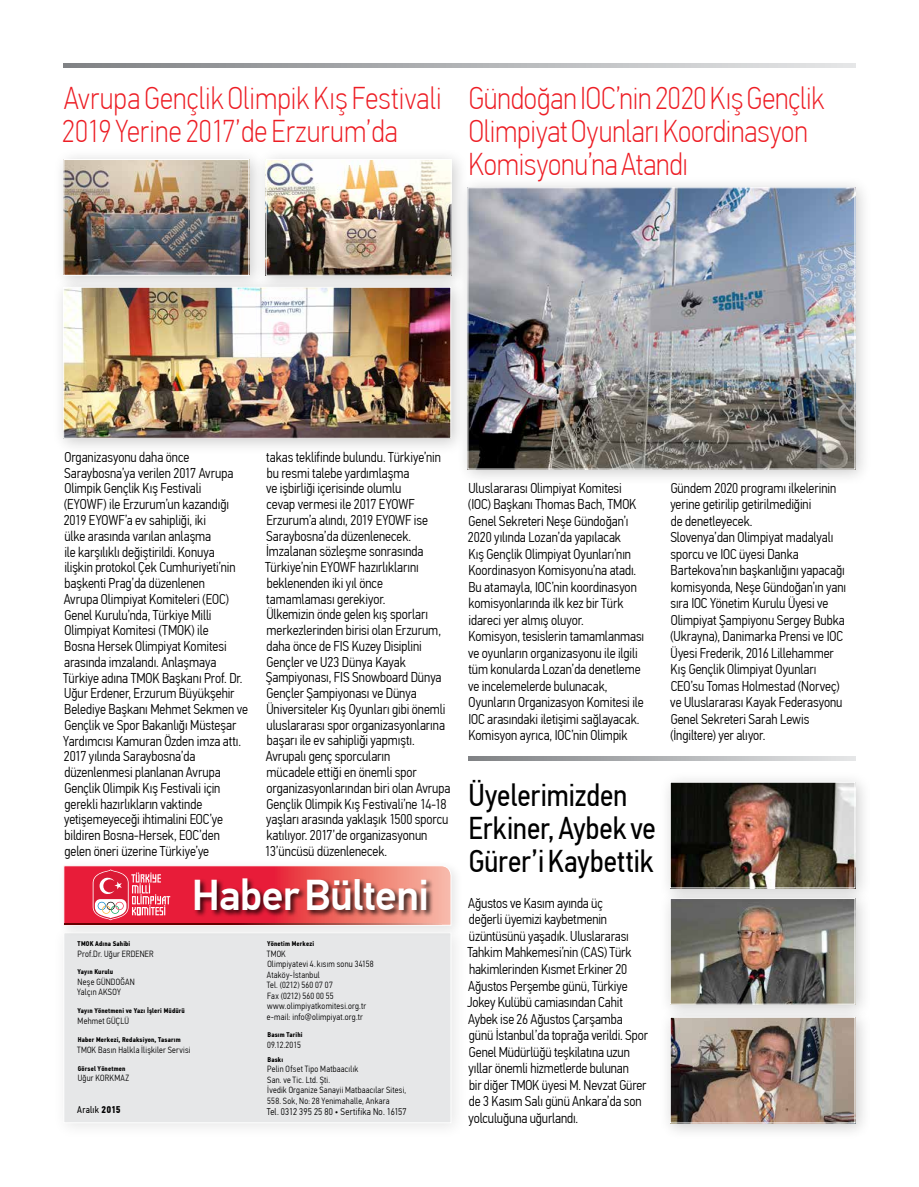
<style>
.page{position:relative;width:919px;height:1187px;background:#fff}
.page>*{position:absolute;margin:0;border:0;box-sizing:border-box;transform-origin:0 0}
.t1{font:500 43.05px "PF Din Text Pro";letter-spacing:-.015em;color:#fff}
.t2{font:100 31.5px/33px "PF Din Text Cond Pro";color:#ed1d24}
.t3{font:31.5px/33px "PF Din Text Cond Pro";color:#000}
.t4{font:300 14.25px/15.8px "PF Din Text Cond Pro";letter-spacing:-.005em;color:#000}
.t5{font:300 9.75px "PF Din Text Cond Pro";letter-spacing:.02em;color:#000}
.t6{font:9.75px "PF Din Text Cond Pro";letter-spacing:.03em;color:#000}
.t7{font:300 9px/10.5px "PF Din Text Cond Pro";letter-spacing:.025em;color:#000}
.t8{font:700 6.9px "PF Din Text Cond Pro";letter-spacing:.025em;color:#000}
.s1{font-weight:700}
</style>
<div class="page">
<svg style="left:64px;top:63px;width:791px;height:4px;background:#b1b3b5"></svg>
<div style="left:52px;top:921px;width:416px;height:219px;background:#fbfbfb"></div>
<div style="left:63px;top:932px;width:388px;height:191px;background:#e6e7e8;border:1px solid #fff"></div>
<div style="left:57px;top:859px;width:406px;height:78px;background:#000;opacity:.1"></div>
<svg style="left:63px;top:865px;width:388px;height:60px;background:#d14c55"></svg>
<div style="left:658px;top:1005px;width:214px;height:135px;background:#000;opacity:.2"></div>
<img style="left:672px;top:1021px;width:181px;height:100px">
<div style="left:670px;top:1016px;width:185px;height:107px;border:1px solid #fff"></div>
<div style="left:658px;top:886px;width:214px;height:135px;background:#000;opacity:.2"></div>
<img style="left:672px;top:905px;width:181px;height:97px">
<div style="left:670px;top:898px;width:185px;height:106px;border:1px solid #fff"></div>
<div style="left:658px;top:770px;width:214px;height:135px;background:#000;opacity:.2"></div>
<img style="left:672px;top:784px;width:181px;height:102px">
<div style="left:670px;top:782px;width:185px;height:106px;border:1px solid #fff"></div>
<div style="left:52px;top:276px;width:416px;height:179px;background:#000;opacity:.2"></div>
<img style="left:65px;top:292px;width:384px;height:144px">
<div style="left:63px;top:287px;width:388px;height:151px;border:1px solid #fff"></div>
<div style="left:52px;top:148px;width:214px;height:144px;background:#000;opacity:.2"></div>
<img style="left:66px;top:161px;width:181px;height:112px">
<div style="left:64px;top:159px;width:185px;height:116px;border:1px solid #fff"></div>
<div style="left:254px;top:148px;width:214px;height:145px;background:#000;opacity:.2"></div>
<img style="left:268px;top:161px;width:181px;height:112px">
<div style="left:266px;top:159px;width:185px;height:116px;border:1px solid #fff"></div>
<div style="left:456px;top:176px;width:416px;height:310px;background:#000;opacity:.2"></div>
<img style="left:469px;top:189px;width:384px;height:278px">
<div style="left:467px;top:187px;width:388px;height:282px;border:1px solid #fff"></div>
<svg style="left:468px;top:756px;width:387px;height:4px;background:#b1b3b5"></svg>
<h2 class="t2" style="left:62px;top:81px;width:381px">Avrupa Gençlik Olimpik Kış Festivali<br>2019 Yerine 2017’de Erzurum’da</h2>
<h2 class="t2" style="left:468px;top:81px;width:357px">Gündoğan IOC’nin 2020 Kış Gençlik<br>Olimpiyat Oyunları Koordinasyon<br>Komisyonu’na Atandı</h2>
<p class="t4" style="left:63px;top:449px;width:186px">Organizasyonu daha önce Saraybosna’ya verilen 2017 Avrupa Olimpik Gençlik Kış Festivali<br>(EYOWF) ile Erzurum’un kazandığı 2019 EYOWF’a ev sahipliği, iki<br>ülke arasında varılan anlaşma<br>ile karşılıklı değiştirildi. Konuya<br>ilişkin protokol Çek Cumhuriyeti’nin başkenti Prag’da düzenlenen<br>Avrupa Olimpiyat Komiteleri (EOC)<br>Genel Kurulu’nda, Türkiye Milli Olimpiyat Komitesi (TMOK) ile<br>Bosna Hersek Olimpiyat Komitesi arasında imzalandı. Anlaşmaya Türkiye adına TMOK Başkanı Prof. Dr.<br>Uğur Erdener, Erzurum Büyükşehir Belediye Başkanı Mehmet Sekmen ve Gençlik ve Spor Bakanlığı Müsteşar Yardımcısı Kamuran Özden imza attı.<br>2017 yılında Saraybosna’da düzenlenmesi planlanan Avrupa Gençlik Olimpik Kış Festivali için gerekli hazırlıkların vaktinde yetişemeyeceği ihtimalini EOC’ye bildiren Bosna-Hersek, EOC’den gelen öneri üzerine Türkiye’ye</p>
<p class="t4" style="left:265px;top:449px;width:187px">takas teklifinde bulundu. Türkiye’nin bu resmi talebe yardımlaşma<br>ve işbirliği içerisinde olumlu<br>cevap vermesi ile 2017 EYOWF<br>Erzurum’a alındı, 2019 EYOWF ise<br>Saraybosna’da düzenlenecek.<br>İmzalanan sözleşme sonrasında<br>Türkiye’nin EYOWF hazırlıklarını beklenenden iki yıl önce tamamlaması gerekiyor.<br>Ülkemizin önde gelen kış sporları merkezlerinden birisi olan Erzurum, daha önce de FIS Kuzey Disiplini<br>Gençler ve U23 Dünya Kayak<br>Şampiyonası, FIS Snowboard Dünya<br>Gençler Şampiyonası ve Dünya<br>Üniversiteler Kış Oyunları gibi önemli uluslararası spor organizasyonlarına başarı ile ev sahipliği yapmıştı.<br>Avrupalı genç sporcuların<br>mücadele ettiği en önemli spor organizasyonlarından biri olan Avrupa<br>Gençlik Olimpik Kış Festivali’ne 14-18 yaşları arasında yaklaşık 1500 sporcu katılıyor. 2017’de organizasyonun<br>13’üncüsü düzenlenecek.</p>
<h1 class="t1" style="left:192px;top:869px;width:238px">HaberBülteni</h1>
<p class="t8" style="left:78px;top:939px;width:54px">TMOK Adına Sahibi</p>
<p class="t7" style="left:78px;top:948px;width:78px">Prof.Dr. Uğur ERDENER</p>
<p class="t8" style="left:77px;top:967px;width:37px">Yayın Kurulu</p>
<p class="t7" style="left:77px;top:976px;width:59px">Neşe GÜNDOĞAN<br>Yalçın AKSOY</p>
<p class="t8" style="left:77px;top:1006px;width:109px">Yayın Yönetmeni ve Yazı İşleri Müdürü</p>
<p class="t7" style="left:78px;top:1015px;width:53px">Mehmet GÜÇLÜ</p>
<p class="t8" style="left:78px;top:1035px;width:104px">Haber Merkezi, Redaksiyon, Tasarım</p>
<p class="t7" style="left:77px;top:1044px;width:115px">TMOK Basın Halkla İlişkiler Servisi</p>
<p class="t8" style="left:78px;top:1063px;width:49px">Görsel Yönetmen</p>
<p class="t7" style="left:78px;top:1072px;width:53px">Uğur KORKMAZ</p>
<p class="t6" style="left:77px;top:1103px;width:45px">Aralık <span class="s1">2015</span></p>
<p class="t8" style="left:267px;top:939px;width:48px">Yönetim Merkezi</p>
<p class="t7" style="left:267px;top:948px;width:108px">TMOK<br>Olimpiyatevi 4.kısım sonu 34158<br>Ataköy-İstanbul<br>Tel. (0212) 560 07 07<br>Fax (0212) 560 00 55 www.olimpiyatkomitesi.org.tr e-mail: info@olimpiyat.org.tr</p>
<p class="t8" style="left:267px;top:1030px;width:37px">Basım Tarihi</p>
<p class="t7" style="left:267px;top:1039px;width:35px">09.12.2015</p>
<p class="t8" style="left:267px;top:1055px;width:17px">Baskı</p>
<p class="t7" style="left:267px;top:1063px;width:141px">Pelin Ofset Tipo Matbaacılık<br>San. ve Tic. Ltd. Şti.<br>İvedik Organize Sanayii Matbaacılar Sitesi, 558. Sok, No: 28 Yenimahalle, Ankara</p>
<p class="t5" style="left:267px;top:1105px;width:141px">Tel. 0312 395 25 80 • Sertifika No. 16157</p>
<p class="t4" style="left:468px;top:479px;width:178px;line-height:16.5px">Uluslararası Olimpiyat Komitesi (IOC) Başkanı Thomas Bach, TMOK Genel Sekreteri Neşe Gündoğan’ı 2020 yılında Lozan’da yapılacak<br>Kış Gençlik Olimpiyat Oyunları’nın Koordinasyon Komisyonu’na atadı.<br>Bu atamayla, IOC’nin koordinasyon komisyonlarında ilk kez bir Türk idareci yer almış oluyor.<br>Komisyon, tesislerin tamamlanması ve oyunların organizasyonu ile ilgili tüm konularda Lozan’da denetleme ve incelemelerde bulunacak, Oyunların Organizasyon Komitesi ile IOC arasındaki iletişimi sağlayacak.<br>Komisyon ayrıca, IOC’nin Olimpik</p>
<p class="t4" style="left:670px;top:479px;width:177px;line-height:16.5px">Gündem 2020 programı ilkelerinin yerine getirilip getirilmediğini<br>de denetleyecek.<br>Slovenya’dan Olimpiyat madalyalı sporcu ve IOC üyesi Danka<br>Bartekova’nın başkanlığını yapacağı komisyonda, Neşe Gündoğan’ın yanı sıra IOC Yönetim Kurulu Üyesi ve<br>Olimpiyat Şampiyonu Sergey Bubka (Ukrayna), Danimarka Prensi ve IOC<br>Üyesi Frederik, 2016 Lillehammer<br>Kış Gençlik Olimpiyat Oyunları<br>CEO’su Tomas Holmestad (Norveç) ve Uluslararası Kayak Federasyonu<br>Genel Sekreteri Sarah Lewis (İngiltere) yer alıyor.</p>
<h2 class="t3" style="left:468px;top:778px;width:189px">Üyelerimizden<br>Erkiner, Aybek ve<br>Gürer’i Kaybettik</h2>
<p class="t4" style="left:467px;top:894px;width:182px;line-height:16.5px">Ağustos ve Kasım ayında üç<br>değerli üyemizi kaybetmenin üzüntüsünü yaşadık. Uluslararası<br>Tahkim Mahkemesi’nin (CAS) Türk hakimlerinden Kısmet Erkiner 20<br>Ağustos Perşembe günü, Türkiye<br>Jokey Kulübü camiasından Cahit<br>Aybek ise 26 Ağustos Çarşamba günü İstanbul’da toprağa verildi. Spor<br>Genel Müdürlüğü teşkilatına uzun yıllar önemli hizmetlerde bulunan<br>bir diğer TMOK üyesi M. Nevzat Gürer de 3 Kasım Salı günü Ankara’da son yolculuğuna uğurlandı.</p>
</div>
